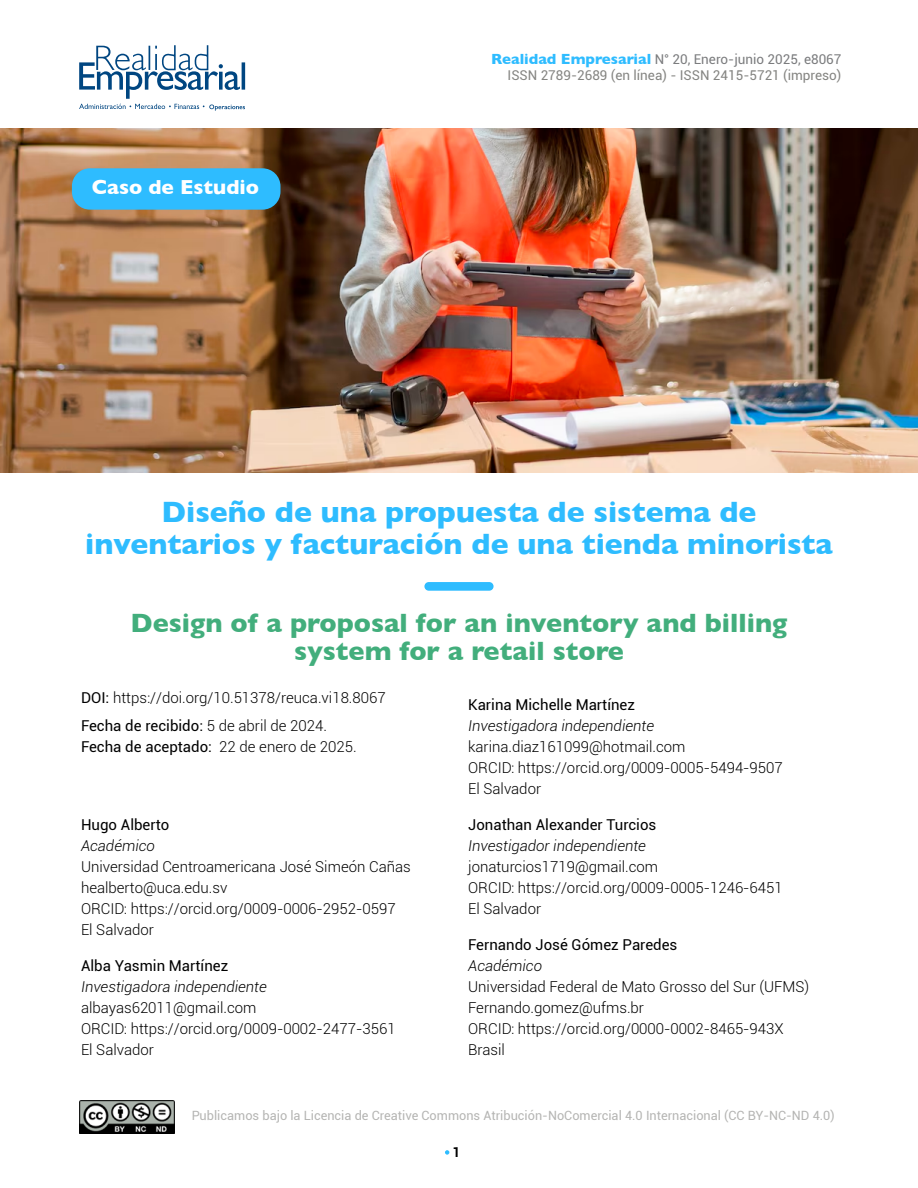
<style>
.page{position:relative;width:918px;height:1188px;background:#fff}
.page>*{position:absolute;margin:0;border:0;box-sizing:border-box;transform-origin:0 0}
.t1{font:700 30px/32px "Gill Sans";color:#2ebcff;text-align:center}
.t2{font:700 27px/27.6px "Gill Sans";color:#42ae7c;text-align:center}
.t3{font:700 20.7px "Gill Sans";color:#fff}
.t4{font:300 15px/21px "Roboto";color:#000}
.t5{font:15px "Roboto";color:#000}
.t6{font:italic 300 15px "Roboto";color:#000}
.t7{font:13.5px/16.2px "Roboto";color:#858582;text-align:right}
.t8{font:700 13.5px "Roboto";color:#000}
.t9{font:12.75px "Roboto";color:#858582}
.s1{font-family:"Gill Sans";font-weight:700;font-size:15px;color:#2ebcff}
.s2{color:#7b7c7e}
.s3{font-weight:400}
.s4{font-weight:300}
</style>
<div class="page">
<img style="left:79px;top:1100px;width:96px;height:34px">
<svg style="left:445px;top:1150px;width:4px;height:5px"></svg>
<svg style="left:79px;top:45px;width:166px;height:66px"></svg>
<img style="left:0;top:129px;width:918px;height:343px">
<div style="left:72px;top:168px;width:209px;height:42px;background:#2ebcff;border-radius:18px"></div>
<div style="left:424px;top:582px;width:70px;height:9px;background:#2ebcff;border-radius:4px"></div>
<h3 class="t3" style="left:92px;top:170px;width:169px">Caso de Estudio</h3>
<p class="t7" style="left:491px;top:51px;width:352px"><span class="s1">Realidad Empresarial</span> <span class="s2">N° 20, Enero-junio 2025, e8067<br></span>ISSN 2789-2689 (en línea) - ISSN 2415-5721 (impreso)</p>
<h1 class="t1" style="left:85px;top:496px;width:749px">Diseño de una propuesta de sistema de inventarios y facturación de una tienda minorista</h1>
<h2 class="t2" style="left:131px;top:609px;width:658px">Design of a proposal for an inventory and billing system for a retail store</h2>
<p class="t4" style="left:81px;top:684px;width:306px;line-height:27.8px"><span class="s3">DOI:</span> https://doi.org/10.51378/reuca.vi18.8067<br><span class="s3">Fecha de recibido:</span> 5 de abril de 2024.</p>
<p class="t5" style="left:81px;top:736px;width:277px">Fecha de aceptado: <span class="s4">22 de enero de 2025.</span></p>
<p class="t5" style="left:468px;top:694px;width:168px">Karina Michelle Martínez</p>
<p class="t6" style="left:468px;top:716px;width:187px">Investigadora independiente</p>
<p class="t4" style="left:468px;top:736px;width:316px">karina.diaz161099@hotmail.com<br>ORCID: https://orcid.org/0009-0005-5494-9507<br>El Salvador</p>
<p class="t5" style="left:468px;top:814px;width:190px">Jonathan Alexander Turcios</p>
<p class="t6" style="left:468px;top:836px;width:179px">Investigador independiente</p>
<p class="t4" style="left:468px;top:856px;width:316px">jonaturcios1719@gmail.com<br>ORCID: https://orcid.org/0009-0005-1246-6451<br>El Salvador</p>
<p class="t5" style="left:468px;top:934px;width:211px">Fernando José Gómez Paredes</p>
<p class="t6" style="left:468px;top:956px;width:75px">Académico</p>
<p class="t4" style="left:468px;top:976px;width:343px">Universidad Federal de Mato Grosso del Sur (UFMS)<br>Fernando.gomez@ufms.br<br>ORCID: https://orcid.org/0000-0002-8465-943X Brasil</p>
<p class="t5" style="left:81px;top:815px;width:90px">Hugo Alberto</p>
<p class="t6" style="left:81px;top:836px;width:75px">Académico</p>
<p class="t4" style="left:81px;top:856px;width:331px">Universidad Centroamericana José Simeón Cañas healberto@uca.edu.sv<br>ORCID: https://orcid.org/0009-0006-2952-0597<br>El Salvador</p>
<p class="t5" style="left:81px;top:956px;width:149px">Alba Yasmin Martínez</p>
<p class="t6" style="left:81px;top:977px;width:187px">Investigadora independiente</p>
<p class="t4" style="left:81px;top:997px;width:316px">albayas62011@gmail.com<br>ORCID: https://orcid.org/0009-0002-2477-3561<br>El Salvador</p>
<p class="t9" style="left:192px;top:1106px;width:645px">Publicamos bajo la Licencia de Creative Commons Atribución-NoComercial 4.0 Internacional (CC BY-NC-ND 4.0)</p>
<p class="t8" style="left:453px;top:1143px;width:9px">1</p>
</div>
